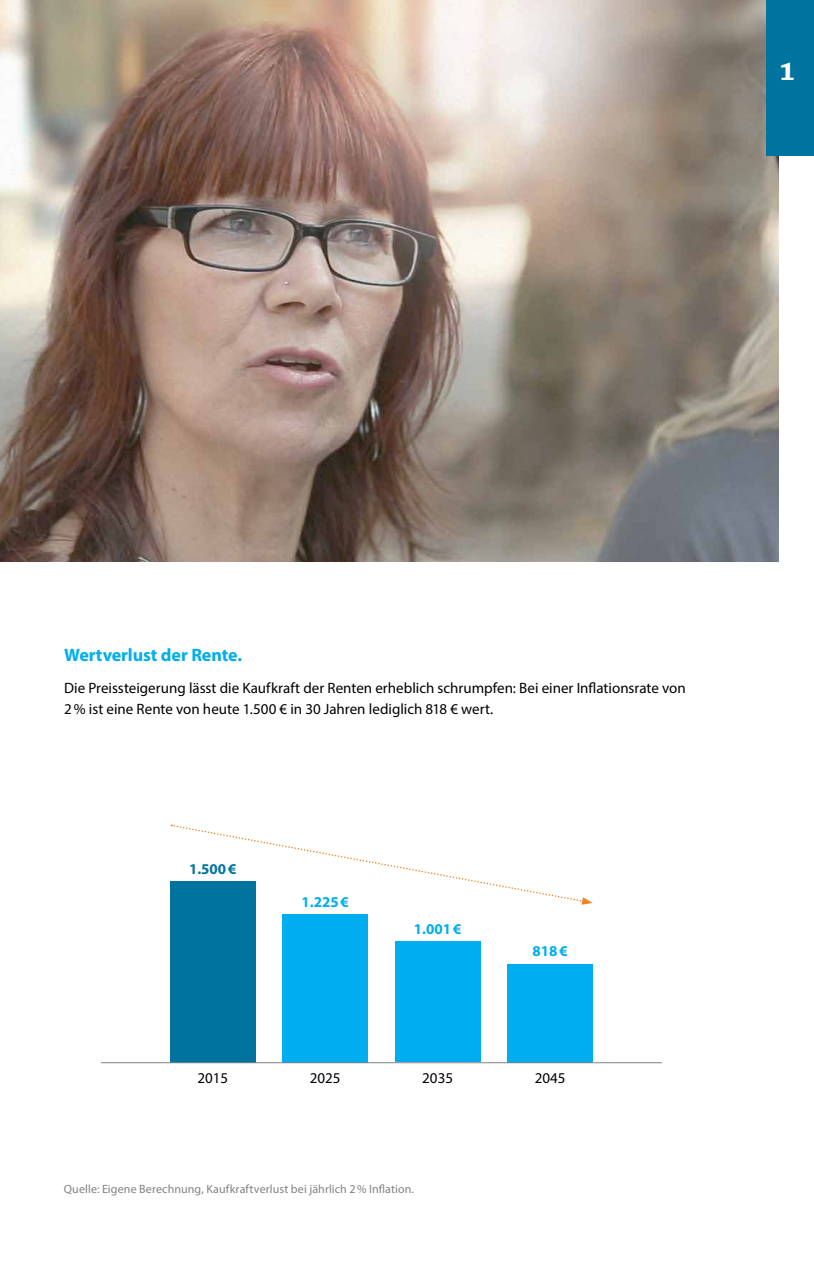
<style>
.page{position:relative;width:814px;height:1261px;background:#fff}
.page>*{position:absolute;margin:0;border:0;box-sizing:border-box;transform-origin:0 0}
.t1{font:700 27px "Chaparral Pro";color:#fff}
.t2{font:700 18px "Myriad Pro";letter-spacing:-.005em;color:#00aeef}
.t3{font:15px/21.3px "Myriad Pro";color:#000}
.t4{font:700 15px "Myriad Pro";color:#00aeef}
.t5{font:700 15px "Myriad Pro";color:#00749f}
.t6{font:12px "Myriad Pro";letter-spacing:.01em;color:#808285}
</style>
<div class="page">
<img style="left:0;top:0;width:778px;height:561px">
<div style="left:395px;top:941px;width:85px;height:121px;background:#00aeef"></div>
<div style="left:170px;top:881px;width:85px;height:181px;background:#00749f"></div>
<div style="left:282px;top:914px;width:85px;height:148px;background:#00aeef"></div>
<div style="left:507px;top:963px;width:85px;height:99px;background:#00aeef"></div>
<svg style="left:171px;top:824px;width:421px;height:81px"></svg>
<hr style="left:101px;top:1062px;width:560px;height:1px;background:#808285">
<div style="left:765px;top:0;width:48px;height:155px;background:#00749f"></div>
<h1 class="t1" style="left:779px;top:56px;width:17px">1</h1>
<p class="t2" style="left:64px;top:643px;width:179px">Wertverlust der Rente.</p>
<p class="t3" style="left:64px;top:677px;width:623px">Die Preissteigerung lässt die Kaufkraft der Renten erheblich schrumpfen: Bei einer Inflationsrate von<br>2% ist eine Rente von heute 1.500 € in 30 Jahren lediglich 818 € wert.</p>
<p class="t5" style="left:189px;top:859px;width:49px">1.500€</p>
<p class="t3" style="left:197px;top:1067px;width:32px">2015</p>
<p class="t4" style="left:301px;top:892px;width:49px">1.225€</p>
<p class="t3" style="left:310px;top:1067px;width:32px">2025</p>
<p class="t4" style="left:414px;top:919px;width:49px">1.001€</p>
<p class="t3" style="left:422px;top:1067px;width:32px">2035</p>
<p class="t6" style="left:64px;top:1181px;width:351px">Quelle: Eigene Berechnung, Kaufkraftverlust bei jährlich 2% Inflation.</p>
<p class="t4" style="left:532px;top:941px;width:37px">818€</p>
<p class="t3" style="left:534px;top:1067px;width:32px">2045</p>
</div>
